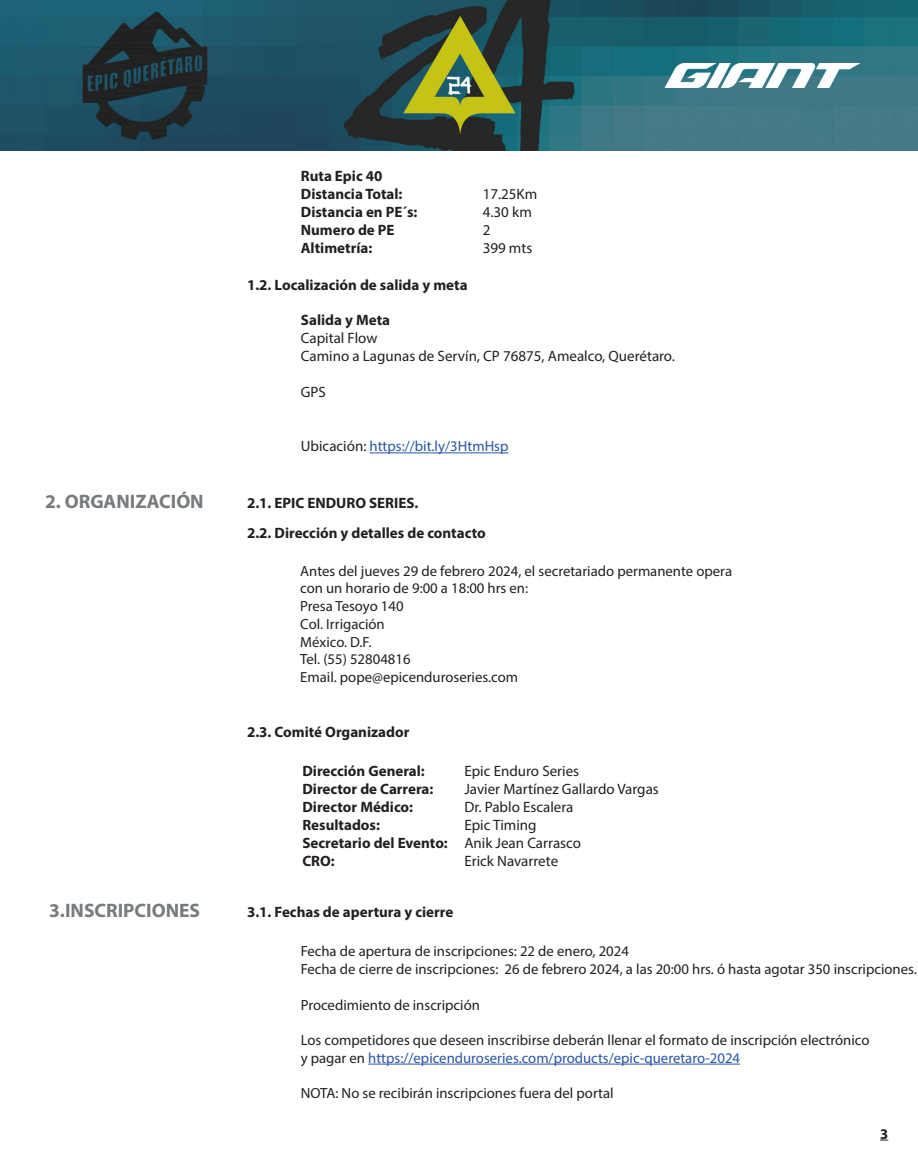
<style>
.page{position:relative;width:918px;height:1169px;background:#fff}
.page>*{position:absolute;margin:0;border:0;box-sizing:border-box;transform-origin:0 0}
.t1{font:700 19.5px "Myriad Pro";color:#777b7d}
.t2{font:700 15px/18px "Myriad Pro";color:#231f20}
.t3{font:15px/18px "Myriad Pro";color:#231f20}
.t4{font:14.7px/17.7px "Myriad Pro";color:#231f20}
.t5{font:14.7px "Myriad Pro";color:#2855a5}
.t6{font:700 14.7px "Myriad Pro";color:#231f20}
.s1{font-size:15px;color:#231f20}
.s2{font-weight:700}
.s3{color:#2855a5}
</style>
<div class="page">
<hr style="left:368px;top:1063px;width:372px;height:1px;background:#2855a5">
<hr style="left:370px;top:452px;width:139px;height:1px;background:#2855a5">
<img style="left:0;top:0;width:918px;height:150px">
<h1 class="t1" style="left:45px;top:488px;width:160px">2. ORGANIZACIÓN</h1>
<h1 class="t1" style="left:49px;top:897px;width:153px">3.INSCRIPCIONES</h1>
<p class="t2" style="left:301px;top:167px;width:118px">Ruta Epic 40<br>Distancia Total:<br>Distancia en PE´s:<br>Numero de PE<br>Altimetría:</p>
<p class="t2" style="left:247px;top:275px;width:222px">1.2. Localización de salida y meta</p>
<p class="t3" style="left:483px;top:185px;width:56px">17.25Km<br>4.30 km<br>2<br>399 mts</p>
<p class="t2" style="left:301px;top:311px;width:91px">Salida y Meta</p>
<p class="t3" style="left:301px;top:329px;width:376px">Capital Flow<br>Camino a Lagunas de Servín, CP 76875, Amealco, Querétaro.</p>
<p class="t3" style="left:301px;top:383px;width:27px">GPS</p>
<p class="t5" style="left:301px;top:437px;width:209px"><span class="s1">Ubicación:</span> https://bit.ly/3HtmHsp</p>
<p class="t2" style="left:247px;top:493px;width:173px">2.1. EPIC ENDURO SERIES.</p>
<p class="t2" style="left:247px;top:523px;width:240px">2.2. Dirección y detalles de contacto</p>
<p class="t4" style="left:300px;top:561px;width:433px">Antes del jueves 29 de febrero 2024, el secretariado permanente opera con un horario de 9:00 a 18:00 hrs en:<br>Presa Tesoyo 140<br>Col. Irrigación<br>México. D.F.<br>Tel. (55) 52804816<br>Email. pope@epicenduroseries.com</p>
<p class="t2" style="left:247px;top:722px;width:164px">2.3. Comité Organizador</p>
<p class="t2" style="left:302px;top:761px;width:124px">Dirección General:</p>
<p class="t3" style="left:464px;top:762px;width:116px">Epic Enduro Series</p>
<p class="t2" style="left:302px;top:779px;width:133px">Director de Carrera:</p>
<p class="t3" style="left:464px;top:780px;width:196px">Javier Martínez Gallardo Vargas</p>
<p class="t2" style="left:302px;top:797px;width:112px">Director Médico:</p>
<p class="t3" style="left:464px;top:798px;width:111px">Dr. Pablo Escalera</p>
<p class="t2" style="left:302px;top:815px;width:79px">Resultados:</p>
<p class="t3" style="left:302px;top:816px;width:280px;text-indent:162px">Epic Timing<br><span class="s2">Secretario del Evento:</span> Anik Jean Carrasco<br><span class="s2">CRO:</span></p>
<p class="t3" style="left:464px;top:852px;width:95px">Erick Navarrete</p>
<p class="t2" style="left:247px;top:902px;width:208px">3.1. Fechas de apertura y cierre</p>
<p class="t4" style="left:301px;top:942px;width:618px">Fecha de apertura de inscripciones: 22 de enero, 2024<br>Fecha de cierre de inscripciones: 26 de febrero 2024, a las 20:00 hrs. ó hasta agotar 350 inscripciones.</p>
<p class="t4" style="left:301px;top:995px;width:181px">Procedimiento de inscripción</p>
<p class="t4" style="left:301px;top:1030px;width:570px">Los competidores que deseen inscribirse deberán llenar el formato de inscripción electrónico y pagar en <span class="s3">https://epicenduroseries.com/products/epic-queretaro-2024</span></p>
<p class="t4" style="left:301px;top:1083px;width:314px">NOTA: No se recibirán inscripciones fuera del portal</p>
<p class="t6" style="left:880px;top:1123px;width:10px">3</p>
</div>
